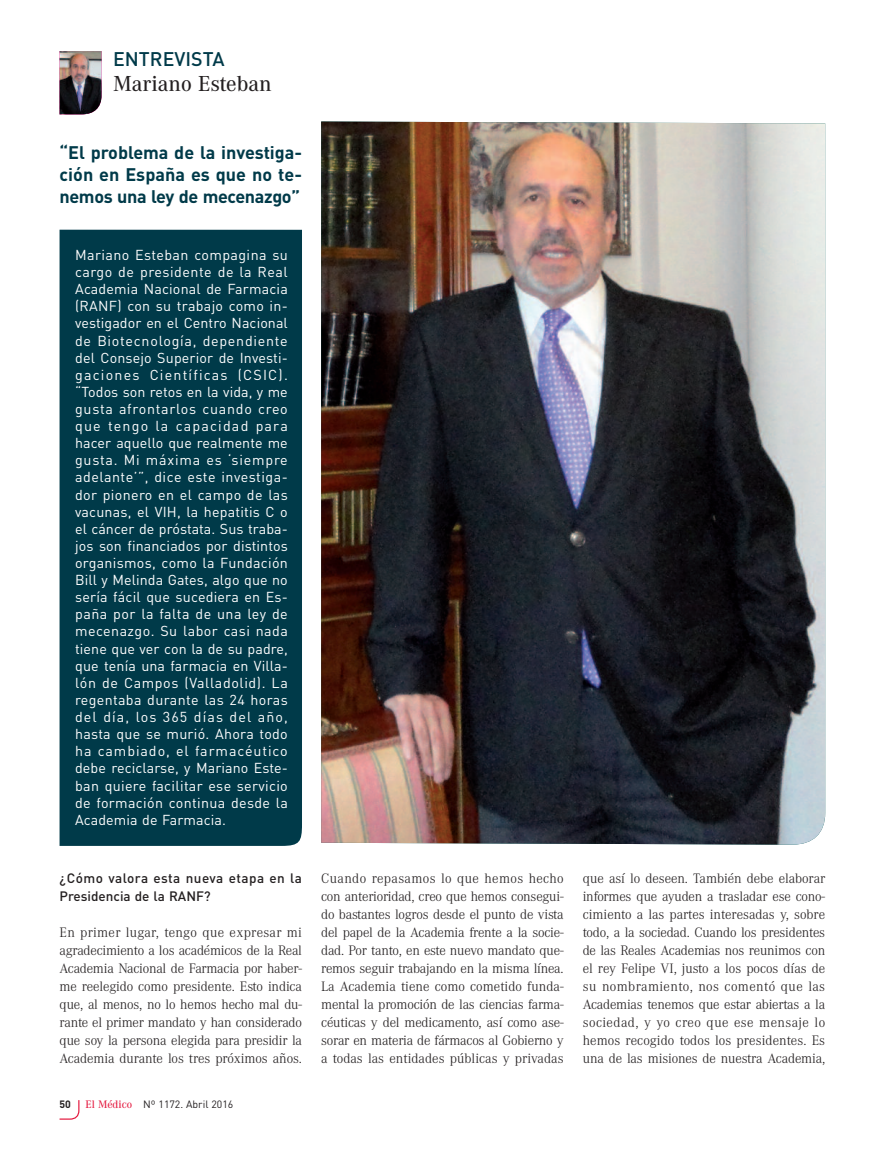
<style>
.page{position:relative;width:872px;height:1149px;background:#fff}
.page>*{position:absolute;margin:0;border:0;box-sizing:border-box;transform-origin:0 0}
.t1{font:500 22.5px "Corporate A";color:#231f20}
.t2{font:500 19.5px "DIN";color:#003a49}
.t3{font:700 18px/21.6px "DIN";letter-spacing:-.005em;color:#003a49;text-align:justify}
.t4{font:300 14.25px/18px "Corporate A";letter-spacing:-.01em;color:#231f20;text-align:justify}
.t5{font:14.25px/17.1px "DIN";letter-spacing:.02em;color:#fff;text-align:justify}
.t6{font:500 13.5px/18px "DIN";letter-spacing:.025em;color:#231f20}
.t7{font:10.5px "DIN";color:#231f20}
.t8{font:700 10.5px "DIN";color:#231f20}
.s1{font-family:"Corporate A";font-weight:500;font-size:11.25px;color:#e4183e}
</style>
<div class="page">
<svg style="left:59px;top:1100px;width:21px;height:19px"></svg>
<img style="left:60px;top:51px;width:42px;height:63px">
<div style="left:60px;top:230px;width:242px;height:615px;background:#003a49"></div>
<img style="left:321px;top:121px;width:504px;height:723px">
<h2 class="t2" style="left:113px;top:48px;width:113px">ENTREVISTA</h2>
<h1 class="t1" style="left:113px;top:70px;width:160px">Mariano Esteban</h1>
<p class="t3" style="left:60px;top:142px;width:244px">“El problema de la investiga&shy;ción en España es que no te&shy;nemos una ley de mecenazgo”</p>
<p class="t5" style="left:75px;top:246px;width:214px">Mariano Esteban compagina su cargo de presidente de la Real Academia Nacional de Farmacia (RANF) con su trabajo como in&shy;vestigador en el Centro Nacional de Biotecnología, dependiente del Consejo Superior de Investi&shy;gaciones Científicas (CSIC). “Todos son retos en la vida, y me gusta afrontarlos cuando creo que tengo la capacidad para hacer aquello que realmente me gusta. Mi máxima es ‘siempre adelante’”, dice este investiga&shy;dor pionero en el campo de las vacunas, el VIH, la hepatitis C o el cáncer de próstata. Sus traba&shy;jos son financiados por distintos organismos, como la Fundación Bill y Melinda Gates, algo que no sería fácil que sucediera en Es&shy;paña por la falta de una ley de mecenazgo. Su labor casi nada tiene que ver con la de su padre, que tenía una farmacia en Villa&shy;lón de Campos (Valladolid). La regentaba durante las 24 horas del día, los 365 días del año, hasta que se murió. Ahora todo ha cambiado, el farmacéutico debe reciclarse, y Mariano Este&shy;ban quiere facilitar ese servicio de formación continua desde la Academia de Farmacia.</p>
<p class="t6" style="left:60px;top:868px;width:244px">¿Cómo valora esta nueva etapa en la<br>Presidencia de la RANF?</p>
<p class="t4" style="left:60px;top:922px;width:244px">En primer lugar, tengo que expresar mi agradecimiento a los académicos de la Real Academia Nacional de Farmacia por haber&shy;me reelegido como presidente. Esto indica que, al menos, no lo hemos hecho mal du&shy;rante el primer mandato y han considerado que soy la persona elegida para presidir la Academia durante los tres próximos años.</p>
<p class="t8" style="left:60px;top:1098px;width:13px">50</p>
<p class="t7" style="left:86px;top:1097px;width:149px"><span class="s1">El Médico</span> Nº 1172. Abril 2016</p>
<p class="t4" style="left:321px;top:868px;width:244px">Cuando repasamos lo que hemos hecho con anterioridad, creo que hemos consegui&shy;do bastantes logros desde el punto de vista del papel de la Academia frente a la socie&shy;dad. Por tanto, en este nuevo mandato que&shy;remos seguir trabajando en la misma línea.<br>La Academia tiene como cometido funda&shy;mental la promoción de las ciencias farma&shy;céuticas y del medicamento, así como ase&shy;sorar en materia de fármacos al Gobierno y a todas las entidades públicas y privadas</p>
<p class="t4" style="left:583px;top:868px;width:244px">que así lo deseen. También debe elaborar informes que ayuden a trasladar ese cono&shy;cimiento a las partes interesadas y, sobre todo, a la sociedad. Cuando los presidentes de las Reales Academias nos reunimos con el rey Felipe VI, justo a los pocos días de su nombramiento, nos comentó que las Academias tenemos que estar abiertas a la sociedad, y yo creo que ese mensaje lo hemos recogido todos los presidentes. Es una de las misiones de nuestra Academia,</p>
</div>
